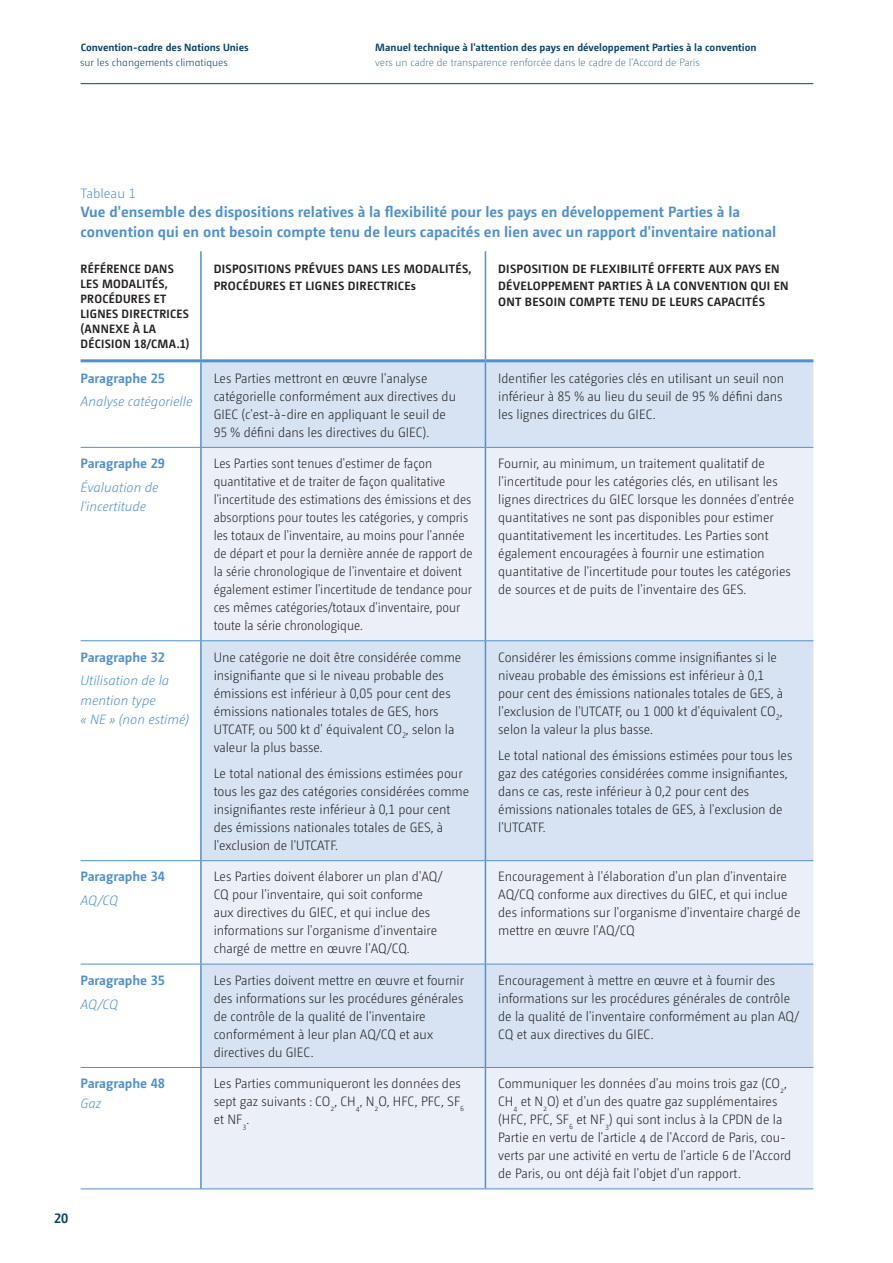
<style>
.page{position:relative;width:893px;height:1263px;background:#fff}
.page>*{position:absolute;margin:0;border:0;box-sizing:border-box;transform-origin:0 0}
.Figure_title{font:700 15px/19.5px "Camingo Dos Pro";color:#5090cc}
.Table_text{font:300 13.5px/18px "Camingo Dos Pro";color:#231f20;scale:.95 1}
.Table_text-2{font:300 13.5px/18px "Camingo Dos Pro";color:#231f20;scale:.91 1}
.Table_head_2{font:italic 300 13.5px/19.5px "Camingo Dos Pro";color:#5090cc}
.Table_head_2-2{font:700 13.5px/19.5px "Camingo Dos Pro";color:#5090cc}
.Figure_number{font:300 13.5px "Camingo Dos Pro";letter-spacing:-.005em;color:#5090cc}
.t1{font:700 13.5px "Camingo Dos Pro";color:#094263}
.Table_head{font:700 12px/15px "Camingo Dos Pro";letter-spacing:.025em;color:#231f20}
.t2{font:700 10.5px "Camingo Dos Pro";color:#094263}
.t3{font:200 10.5px "Camingo Dos Pro";color:#094263}
.t4{font:300 10.5px "Camingo Dos Pro";color:#094263}
.s1{font-weight:300;font-style:italic}
</style>
<div class="page">
<hr style="left:81px;top:83px;width:732px;height:1px;background:#094263">
<div style="left:202px;top:362px;width:611px;height:85px;background:#d7e3f3"></div>
<svg style="left:202px;top:448px;width:611px;height:740px;background:#e1eaf5"></svg>
<hr style="left:485px;top:251px;width:1px;height:108px;background:#5090cc">
<hr style="left:485px;top:362px;width:1px;height:85px;background:#5090cc">
<hr style="left:485px;top:448px;width:1px;height:192px;background:#5090cc">
<hr style="left:485px;top:641px;width:1px;height:219px;background:#5090cc">
<hr style="left:485px;top:861px;width:1px;height:103px;background:#5090cc">
<hr style="left:485px;top:964px;width:1px;height:103px;background:#5090cc">
<hr style="left:485px;top:1068px;width:1px;height:120px;background:#5090cc">
<hr style="left:200px;top:251px;width:2px;height:108px;background:#5090cc">
<hr style="left:200px;top:362px;width:2px;height:85px;background:#5090cc">
<hr style="left:200px;top:448px;width:2px;height:192px;background:#5090cc">
<hr style="left:200px;top:641px;width:2px;height:219px;background:#5090cc">
<hr style="left:200px;top:861px;width:2px;height:103px;background:#5090cc">
<hr style="left:200px;top:964px;width:2px;height:103px;background:#5090cc">
<hr style="left:200px;top:1068px;width:2px;height:120px;background:#5090cc">
<hr style="left:81px;top:447px;width:120px;height:1px;background:#5090cc">
<hr style="left:81px;top:640px;width:120px;height:1px;background:#5090cc">
<hr style="left:81px;top:860px;width:120px;height:1px;background:#5090cc">
<hr style="left:81px;top:964px;width:120px;height:1px;background:#5090cc">
<hr style="left:81px;top:1067px;width:120px;height:1px;background:#5090cc">
<hr style="left:81px;top:1188px;width:120px;height:1px;background:#5090cc">
<hr style="left:81px;top:359px;width:120px;height:3px;background:#5090cc">
<hr style="left:201px;top:359px;width:284px;height:3px;background:#5090cc">
<hr style="left:485px;top:359px;width:328px;height:3px;background:#5090cc">
<hr style="left:201px;top:447px;width:284px;height:1px;background:#5090cc">
<hr style="left:485px;top:447px;width:328px;height:1px;background:#5090cc">
<hr style="left:201px;top:640px;width:284px;height:1px;background:#5090cc">
<hr style="left:485px;top:640px;width:328px;height:1px;background:#5090cc">
<hr style="left:201px;top:860px;width:284px;height:1px;background:#5090cc">
<hr style="left:485px;top:860px;width:328px;height:1px;background:#5090cc">
<hr style="left:201px;top:964px;width:284px;height:1px;background:#5090cc">
<hr style="left:485px;top:964px;width:328px;height:1px;background:#5090cc">
<hr style="left:201px;top:1067px;width:284px;height:1px;background:#5090cc">
<hr style="left:485px;top:1067px;width:328px;height:1px;background:#5090cc">
<hr style="left:201px;top:1188px;width:284px;height:1px;background:#5090cc">
<hr style="left:485px;top:1188px;width:328px;height:1px;background:#5090cc">
<p class="t2" style="left:81px;top:41px;width:170px">Convention-cadre des Nations Unies</p>
<p class="t4" style="left:80px;top:56px;width:149px">sur les changements climatiques</p>
<p class="t2" style="left:375px;top:41px;width:383px">Manuel technique à l'attention des pays en développement Parties à la convention</p>
<p class="t3" style="left:375px;top:57px;width:326px">vers un cadre de transparence renforcée dans le cadre de l'Accord de Paris</p>
<p class="Figure_number" style="left:81px;top:185px;width:57px">Tableau 1</p>
<p class="Figure_title" style="left:81px;top:202px;width:697px">Vue d'ensemble des dispositions relatives à la flexibilité pour les pays en développement Parties à la convention qui en ont besoin compte tenu de leurs capacités en lien avec un rapport d'inventaire national</p>
<p class="Table_head" style="left:81px;top:261px;width:110px">RÉFÉRENCE DANS<br>LES MODALITÉS,<br>PROCÉDURES ET<br>LIGNES DIRECTRICES (ANNEXE À LA<br>DÉCISION 18/CMA.1)</p>
<p class="Table_head" style="left:214px;top:260px;width:259px;line-height:16.5px">DISPOSITIONS PRÉVUES DANS LES MODALITÉS,<br>PROCÉDURES ET LIGNES DIRECTRICEs</p>
<p class="Table_head" style="left:498px;top:260px;width:292px;line-height:16.5px">DISPOSITION DE FLEXIBILITÉ OFFERTE AUX PAYS EN<br>DÉVELOPPEMENT PARTIES À LA CONVENTION QUI EN<br>ONT BESOIN COMPTE TENU DE LEURS CAPACITÉS</p>
<p class="Table_head_2-2" style="left:81px;top:368px;width:86px">Paragraphe 25</p>
<p class="Table_head_2" style="left:81px;top:392px;width:113px">Analyse catégorielle</p>
<p class="Table_text" style="left:214px;top:369px;width:257px">Les Parties mettront en œuvre l'analyse catégorielle conformément aux directives du GIEC (c'est-à-dire en appliquant le seuil de 95 % défini dans les directives du GIEC).</p>
<p class="Table_text" style="left:498px;top:369px;width:303px">Identifier les catégories clés en utilisant un seuil non inférieur à 85 % au lieu du seuil de 95 % défini dans les lignes directrices du GIEC.</p>
<p class="Table_head_2-2" style="left:81px;top:453px;width:86px">Paragraphe 29</p>
<p class="Table_head_2" style="left:81px;top:477px;width:80px">Évaluation de l'incertitude</p>
<p class="Table_text-2" style="left:214px;top:454px;width:286px">Les Parties sont tenues d'estimer de façon quantitative et de traiter de façon qualitative l'incertitude des estimations des émissions et des absorptions pour toutes les catégories, y compris les totaux de l'inventaire, au moins pour l'année de départ et pour la dernière année de rapport de la série chronologique de l'inventaire et doivent également estimer l'incertitude de tendance pour ces mêmes catégories/totaux d'inventaire, pour toute la série chronologique.</p>
<p class="Table_text" style="left:498px;top:454px;width:313px">Fournir, au minimum, un traitement qualitatif de l'incertitude pour les catégories clés, en utilisant les lignes directrices du GIEC lorsque les données d'entrée quantitatives ne sont pas disponibles pour estimer quantitativement les incertitudes. Les Parties sont également encouragées à fournir une estimation quantitative de l'incertitude pour toutes les catégories de sources et de puits de l'inventaire des GES.</p>
<p class="Table_head_2-2" style="left:81px;top:647px;width:86px">Paragraphe 32</p>
<p class="Table_head_2" style="left:81px;top:671px;width:110px">Utilisation de la mention type<br>« NE » (non estimé)</p>
<p class="Table_text" style="left:214px;top:648px;width:262px">Une catégorie ne doit être considérée comme insignifiante que si le niveau probable des émissions est inférieur à 0,05 pour cent des émissions nationales totales de GES, hors UTCATF, ou 500 kt d' équivalent CO<sub>2</sub>, selon la valeur la plus basse.</p>
<p class="Table_text" style="left:214px;top:764px;width:271px">Le total national des émissions estimées pour tous les gaz des catégories considérées comme insignifiantes reste inférieur à 0,1 pour cent des émissions nationales totales de GES, à l'exclusion de l'UTCATF.</p>
<p class="Table_text" style="left:498px;top:648px;width:302px">Considérer les émissions comme insignifiantes si le niveau probable des émissions est inférieur à 0,1 pour cent des émissions nationales totales de GES, à l'exclusion de l'UTCATF, ou 1 000 kt d'équivalent CO<sub>2</sub>, selon la valeur la plus basse.</p>
<p class="Table_text" style="left:498px;top:746px;width:311px">Le total national des émissions estimées pour tous les gaz des catégories considérées comme insignifiantes, dans ce cas, reste inférieur à 0,2 pour cent des émissions nationales totales de GES, à l'exclusion de l'UTCATF.</p>
<p class="Table_head_2-2" style="left:81px;top:867px;width:86px">Paragraphe 34</p>
<p class="Table_head_2" style="left:81px;top:891px;width:39px">AQ/CQ</p>
<p class="Table_text" style="left:214px;top:868px;width:242px">Les Parties doivent élaborer un plan d'AQ/ CQ pour l'inventaire, qui soit conforme aux directives du GIEC, et qui inclue des informations sur l'organisme d'inventaire chargé de mettre en œuvre l'AQ/CQ.</p>
<p class="Table_text" style="left:498px;top:868px;width:320px">Encouragement à l'élaboration d'un plan d'inventaire AQ/CQ conforme aux directives du GIEC, et qui inclue des informations sur l'organisme d'inventaire chargé de mettre en œuvre l'AQ/CQ</p>
<p class="Table_head_2-2" style="left:81px;top:970px;width:86px">Paragraphe 35</p>
<p class="Table_head_2" style="left:81px;top:994px;width:39px">AQ/CQ</p>
<p class="Table_text" style="left:214px;top:971px;width:265px">Les Parties doivent mettre en œuvre et fournir des informations sur les procédures générales de contrôle de la qualité de l'inventaire conformément à leur plan AQ/CQ et aux directives du GIEC.</p>
<p class="Table_text" style="left:498px;top:971px;width:319px">Encouragement à mettre en œuvre et à fournir des informations sur les procédures générales de contrôle de la qualité de l'inventaire conformément au plan AQ/ CQ et aux directives du GIEC.</p>
<p class="Table_head_2-2" style="left:81px;top:1073px;width:86px">Paragraphe 48<br><span class="s1">Gaz</span></p>
<p class="Table_text" style="left:214px;top:1074px;width:265px">Les Parties communiqueront les données des sept gaz suivants : CO<sub>2</sub>, CH<sub>4</sub>, N<sub>2</sub>O, HFC, PFC, SF<sub>6 </sub>et NF<sub>3</sub>.</p>
<p class="Table_text" style="left:498px;top:1074px;width:310px">Communiquer les données d'au moins trois gaz (CO<sub>2</sub>, CH<sub>4</sub> et N<sub>2</sub>O) et d'un des quatre gaz supplémentaires (HFC, PFC, SF<sub>6</sub> et NF<sub>3</sub>) qui sont inclus à la CPDN de la Partie en vertu de l'article 4 de l'Accord de Paris, cou&shy;verts par une activité en vertu de l'article 6 de l'Accord de Paris, ou ont déjà fait l'objet d'un rapport.</p>
<p class="t1" style="left:54px;top:1210px;width:16px">20</p>
</div>
